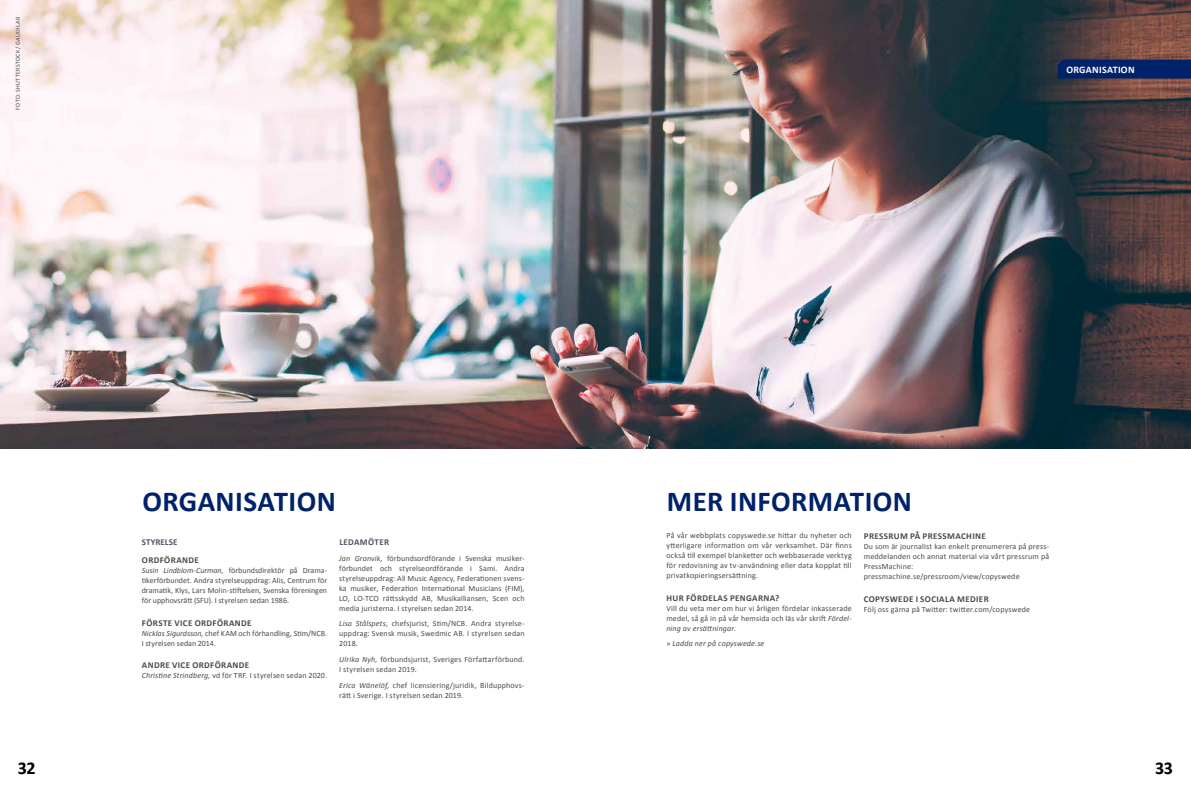
<style>
.page{position:relative;width:1191px;height:794px;background:#fff}
.page>*{position:absolute;margin:0;border:0;box-sizing:border-box;transform-origin:0 0}
.t1{font:700 29px "Calibri";letter-spacing:.015em;color:#00226a}
.t2{font:700 18px "Calibri";color:#000}
.t3{font:700 10px "Calibri";letter-spacing:.025em;color:#fff}
.t4{font:700 9px "Calibri";letter-spacing:.04em;color:#4a4a49}
.t5{font:700 9px "Calibri";letter-spacing:.03em;color:#584e61}
.t6{font:700 9px "Calibri";color:#584e61}
.t7{font:8px/10px "Calibri";letter-spacing:.02em;color:#4a4a49;text-align:justify}
.t8{font:8px/10px "Calibri";color:#4a4a49}
.t9{font:italic 8px "Calibri";letter-spacing:.02em;color:#4a4a49}
.t10{font:6px "Calibri";letter-spacing:.055em;color:#4a4a49}
.s1{font-style:italic}
</style>
<div class="page">
<img style="left:0;top:0;width:1191px;height:448px">
<div style="left:1057px;top:60px;width:134px;height:19px;background:#00226a"></div>
<p class="t10" style="left:14px;top:110px;width:94px;rotate:-90deg">FOTO: SHUTTERSTOCK / GAUDILAB</p>
<p class="t3" style="left:1066px;top:62px;width:70px">ORGANISATION</p>
<h1 class="t1" style="left:142px;top:481px;width:195px">ORGANISATION</h1>
<p class="t6" style="left:142px;top:536px;width:37px">STYRELSE</p>
<p class="t4" style="left:142px;top:554px;width:58px">ORDFÖRANDE</p>
<p class="t8" style="left:142px;top:565px;width:187px"><span class="s1">Susin Lindblom-Curman,</span> förbundsdirektör på Drama-- tikerförbundet. Andra styrelseuppdrag: Alis, Centrum för dramatik, Klys, Lars Molin-stiftelsen, Svenska föreningen för upphovsrätt (SFU). I styrelsen sedan 1986.</p>
<p class="t4" style="left:142px;top:616px;width:111px">FÖRSTE VICE ORDFÖRANDE</p>
<p class="t8" style="left:142px;top:627px;width:187px"><span class="s1">Nicklas Sigurdsson,</span> chef KAM och förhandling, Stim/NCB.<br>I styrelsen sedan 2014.</p>
<p class="t4" style="left:142px;top:658px;width:109px">ANDRE VICE ORDFÖRANDE</p>
<p class="t7" style="left:142px;top:670px;width:187px"><span class="s1">Christine Strindberg,</span> vd för TRF. I styrelsen sedan 2020.</p>
<p class="t5" style="left:339px;top:536px;width:51px">LEDAMÖTER</p>
<p class="t7" style="left:339px;top:553px;width:187px"><span class="s1">Jan Granvik,</span> förbundsordförande i Svenska musiker&shy;förbundet och styrelseordförande i Sami. Andra styrelseuppdrag: All Music Agency, Federationen svens&shy;ka musiker, Federation International Musicians (FIM), LO, LO-TCO rättsskydd AB, Musikalliansen, Scen och media juristerna. I styrelsen sedan 2014.</p>
<p class="t7" style="left:339px;top:618px;width:187px"><span class="s1">Lisa Stålspets,</span> chefsjurist, Stim/NCB. Andra styrelse&shy;uppdrag: Svensk musik, Swedmic AB. I styrelsen sedan 2018.</p>
<p class="t7" style="left:339px;top:654px;width:187px"><span class="s1">Ulrika Nyh,</span> förbundsjurist, Sveriges Författarförbund.<br>I styrelsen sedan 2019.</p>
<p class="t7" style="left:339px;top:680px;width:187px"><span class="s1">Erica Wänelöf,</span> chef licensiering/juridik, Bildupphovs&shy;rätt i Sverige. I styrelsen sedan 2019.</p>
<h1 class="t1" style="left:667px;top:481px;width:246px">MER INFORMATION</h1>
<p class="t7" style="left:666px;top:530px;width:187px">På vår webbplats copyswede.se hittar du nyheter och ytterligare information om vår verksamhet. Där finns också till exempel blanketter och webbaserade verktyg för redovisning av tv-användning eller data kopplat till privatkopieringsersättning.</p>
<p class="t4" style="left:666px;top:591px;width:114px">HUR FÖRDELAS PENGARNA?</p>
<p class="t7" style="left:666px;top:603px;width:187px">Vill du veta mer om hur vi årligen fördelar inkasserade medel, så gå in på vår hemsida och läs vår skrift <span class="s1">Fördel&shy;ning av ersättningar</span>.</p>
<p class="t9" style="left:666px;top:638px;width:100px">» Ladda ner på copyswede.se</p>
<p class="t4" style="left:864px;top:530px;width:123px">PRESSRUM PÅ PRESSMACHINE</p>
<p class="t7" style="left:863px;top:541px;width:187px;text-align:left">Du som är journalist kan enkelt prenumerera på press&shy;meddelanden och annat material via vårt pressrum på PressMachine: pressmachine.se/pressroom/view/copyswede</p>
<p class="t4" style="left:863px;top:592px;width:126px">COPYSWEDE I SOCIALA MEDIER</p>
<p class="t7" style="left:863px;top:604px;width:168px">Följ oss gärna på Twitter: twitter.com/copyswede</p>
<h2 class="t2" style="left:18px;top:755px;width:19px">32</h2>
<h2 class="t2" style="left:1155px;top:755px;width:19px">33</h2>
</div>
